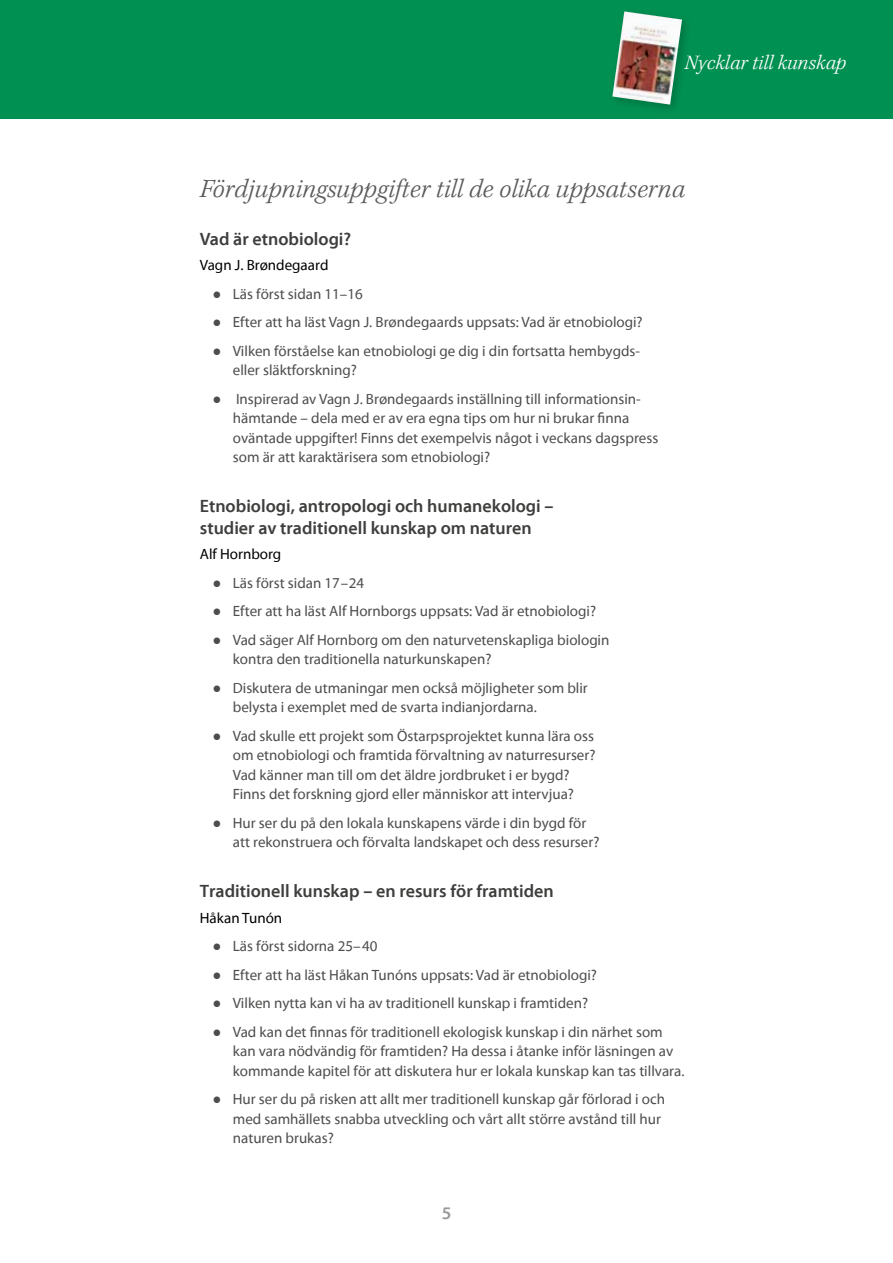
<style>
.page{position:relative;width:893px;height:1263px;background:#fff}
.page>*{position:absolute;margin:0;border:0;box-sizing:border-box;transform-origin:0 0}
.t1{font:italic 27px "S Vkepler";color:#5a5a59}
.t2{font:italic 21px "S Vkepler";color:#fff}
.t3{font:18px/21.6px "S Vmyriad Fet";color:#3e3e3d}
.t4{font:18px "S Vmyriad Fet";color:#989898}
.t5{font:15px/19.5px "S Vmyriad";color:#4d4d4c}
.t6{font:15px "S Vmyriad";color:#000}
.s1{font-family:"Franklin Gothic"}
</style>
<div class="page">
<div style="left:0;top:0;width:893px;height:118px;background:#009052"></div>
<img style="left:612px;top:11px;width:70px;height:94px">
<h2 class="t2" style="left:685px;top:52px;width:163px">Nycklar till kunskap</h2>
<h1 class="t1" style="left:200px;top:175px;width:487px">Fördjupningsuppgifter till de olika uppsatserna</h1>
<p class="t3" style="left:200px;top:229px;width:153px">Vad är etnobiologi?</p>
<p class="t6" style="left:200px;top:257px;width:130px">Vagn J. Brøndegaard</p>
<p class="t5" style="left:213px;top:285px;width:152px"><span class="s1">●</span> Läs först sidan 11–16</p>
<p class="t5" style="left:213px;top:313px;width:432px"><span class="s1">●</span> Efter att ha läst Vagn J. Brøndegaards uppsats: Vad är etnobiologi?</p>
<p class="t5" style="left:233px;top:342px;width:409px;text-indent:-20px"><span class="s1">●</span> Vilken förståelse kan etnobiologi ge dig i din fortsatta hembygds&shy;eller släktforskning?</p>
<p class="t5" style="left:233px;top:390px;width:427px;text-indent:-20px"><span class="s1">●</span> Inspirerad av Vagn J. Brøndegaards inställning till informationsin&shy;hämtande – dela med er av era egna tips om hur ni brukar finna oväntade uppgifter! Finns det exempelvis något i veckans dagspress som är att karaktärisera som etnobiologi?</p>
<p class="t3" style="left:200px;top:496px;width:355px">Etnobiologi, antropologi och humanekologi – studier av traditionell kunskap om naturen</p>
<p class="t6" style="left:200px;top:546px;width:83px">Alf Hornborg</p>
<p class="t5" style="left:213px;top:574px;width:153px"><span class="s1">●</span> Läs först sidan 17–24</p>
<p class="t5" style="left:213px;top:602px;width:385px"><span class="s1">●</span> Efter att ha läst Alf Hornborgs uppsats: Vad är etnobiologi?</p>
<p class="t5" style="left:233px;top:631px;width:378px;text-indent:-20px"><span class="s1">●</span> Vad säger Alf Hornborg om den naturvetenskapliga biologin kontra den traditionella naturkunskapen?</p>
<p class="t5" style="left:233px;top:679px;width:356px;text-indent:-20px"><span class="s1">●</span> Diskutera de utmaningar men också möjligheter som blir belysta i exemplet med de svarta indianjordarna.</p>
<p class="t5" style="left:233px;top:727px;width:364px;text-indent:-20px"><span class="s1">●</span> Vad skulle ett projekt som Östarpsprojektet kunna lära oss om etnobiologi och framtida förvaltning av naturresurser?<br>Vad känner man till om det äldre jordbruket i er bygd?<br>Finns det forskning gjord eller människor att intervjua?</p>
<p class="t5" style="left:233px;top:814px;width:368px;text-indent:-20px"><span class="s1">●</span> Hur ser du på den lokala kunskapens värde i din bygd för att rekonstruera och förvalta landskapet och dess resurser?</p>
<p class="t3" style="left:200px;top:881px;width:356px">Traditionell kunskap – en resurs för framtiden</p>
<p class="t6" style="left:200px;top:910px;width:84px">Håkan Tunón</p>
<p class="t5" style="left:213px;top:937px;width:166px"><span class="s1">●</span> Läs först sidorna 25–40</p>
<p class="t5" style="left:213px;top:965px;width:386px"><span class="s1">●</span> Efter att ha läst Håkan Tunóns uppsats: Vad är etnobiologi?</p>
<p class="t5" style="left:213px;top:994px;width:377px"><span class="s1">●</span> Vilken nytta kan vi ha av traditionell kunskap i framtiden?</p>
<p class="t5" style="left:233px;top:1022px;width:453px;text-indent:-20px"><span class="s1">●</span> Vad kan det finnas för traditionell ekologisk kunskap i din närhet som kan vara nödvändig för framtiden? Ha dessa i åtanke inför läsningen av kommande kapitel för att diskutera hur er lokala kunskap kan tas tillvara.</p>
<p class="t5" style="left:233px;top:1090px;width:434px;text-indent:-20px"><span class="s1">●</span> Hur ser du på risken att allt mer traditionell kunskap går förlorad i och med samhällets snabba utveckling och vårt allt större avstånd till hur naturen brukas?</p>
<p class="t4" style="left:442px;top:1204px;width:11px">5</p>
</div>
